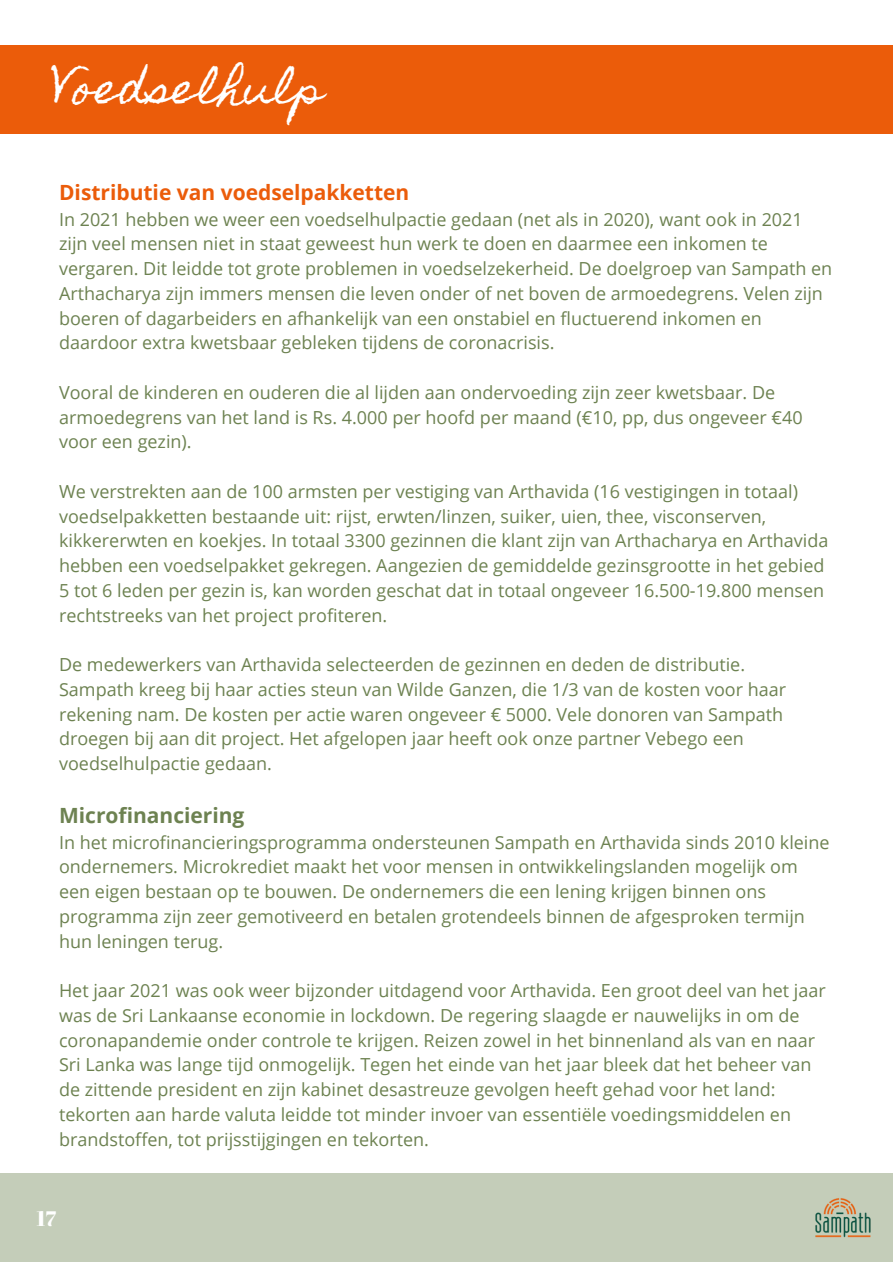
<style>
.page{position:relative;width:893px;height:1264px;background:#fff}
.page>*{position:absolute;margin:0;border:0;box-sizing:border-box;transform-origin:0 0}
.t1{font:42px "Homemade Apple";color:#fff}
.t2{font:700 21px "Open Sans";color:#eb5c0a}
.t3{font:700 21px "Open Sans";color:#6d8251}
.t4{font:21px "Abril Fatface";color:#fff}
.t5{font:18px/24.8px "Open Sans";color:#6d8251}
</style>
<div class="page">
<div style="left:0;top:1173px;width:892px;height:88px;background:#c4cdb9"></div>
<img style="left:815px;top:1198px;width:56px;height:40px">
<div style="left:0;top:45px;width:892px;height:88px;background:#eb5c0a"></div>
<h1 class="t1" style="left:51px;top:63px;width:275px">Voedselhulp</h1>
<p class="t2" style="left:59px;top:177px;width:352px">Distributie van voedselpakketten</p>
<p class="t5" style="left:59px;top:206px;width:774px">In 2021 hebben we weer een voedselhulpactie gedaan (net als in 2020), want ook in 2021 zijn veel mensen niet in staat geweest hun werk te doen en daarmee een inkomen te vergaren. Dit leidde tot grote problemen in voedselzekerheid. De doelgroep van Sampath en Arthacharya zijn immers mensen die leven onder of net boven de armoedegrens. Velen zijn boeren of dagarbeiders en afhankelijk van een onstabiel en fluctuerend inkomen en daardoor extra kwetsbaar gebleken tijdens de coronacrisis.</p>
<p class="t5" style="left:59px;top:379px;width:745px">Vooral de kinderen en ouderen die al lijden aan ondervoeding zijn zeer kwetsbaar. De armoedegrens van het land is Rs. 4.000 per hoofd per maand (€10, pp, dus ongeveer €40 voor een gezin).</p>
<p class="t5" style="left:59px;top:478px;width:770px">We verstrekten aan de 100 armsten per vestiging van Arthavida (16 vestigingen in totaal) voedselpakketten bestaande uit: rijst, erwten/linzen, suiker, uien, thee, visconserven, kikkererwten en koekjes. In totaal 3300 gezinnen die klant zijn van Arthacharya en Arthavida hebben een voedselpakket gekregen. Aangezien de gemiddelde gezinsgrootte in het gebied 5 tot 6 leden per gezin is, kan worden geschat dat in totaal ongeveer 16.500-19.800 mensen rechtstreeks van het project profiteren.</p>
<p class="t5" style="left:59px;top:651px;width:728px">De medewerkers van Arthavida selecteerden de gezinnen en deden de distributie.<br>Sampath kreeg bij haar acties steun van Wilde Ganzen, die 1/3 van de kosten voor haar rekening nam. De kosten per actie waren ongeveer € 5000. Vele donoren van Sampath droegen bij aan dit project. Het afgelopen jaar heeft ook onze partner Vebego een voedselhulpactie gedaan.</p>
<p class="t3" style="left:59px;top:800px;width:187px">Microfinanciering</p>
<p class="t5" style="left:59px;top:829px;width:772px">In het microfinancieringsprogramma ondersteunen Sampath en Arthavida sinds 2010 kleine ondernemers. Microkrediet maakt het voor mensen in ontwikkelingslanden mogelijk om een eigen bestaan op te bouwen. De ondernemers die een lening krijgen binnen ons programma zijn zeer gemotiveerd en betalen grotendeels binnen de afgesproken termijn hun leningen terug.</p>
<p class="t5" style="left:59px;top:977px;width:768px">Het jaar 2021 was ook weer bijzonder uitdagend voor Arthavida. Een groot deel van het jaar was de Sri Lankaanse economie in lockdown. De regering slaagde er nauwelijks in om de coronapandemie onder controle te krijgen. Reizen zowel in het binnenland als van en naar Sri Lanka was lange tijd onmogelijk. Tegen het einde van het jaar bleek dat het beheer van de zittende president en zijn kabinet desastreuze gevolgen heeft gehad voor het land: tekorten aan harde valuta leidde tot minder invoer van essentiële voedingsmiddelen en brandstoffen, tot prijsstijgingen en tekorten.</p>
<p class="t4" style="left:37px;top:1203px;width:21px">17</p>
</div>
